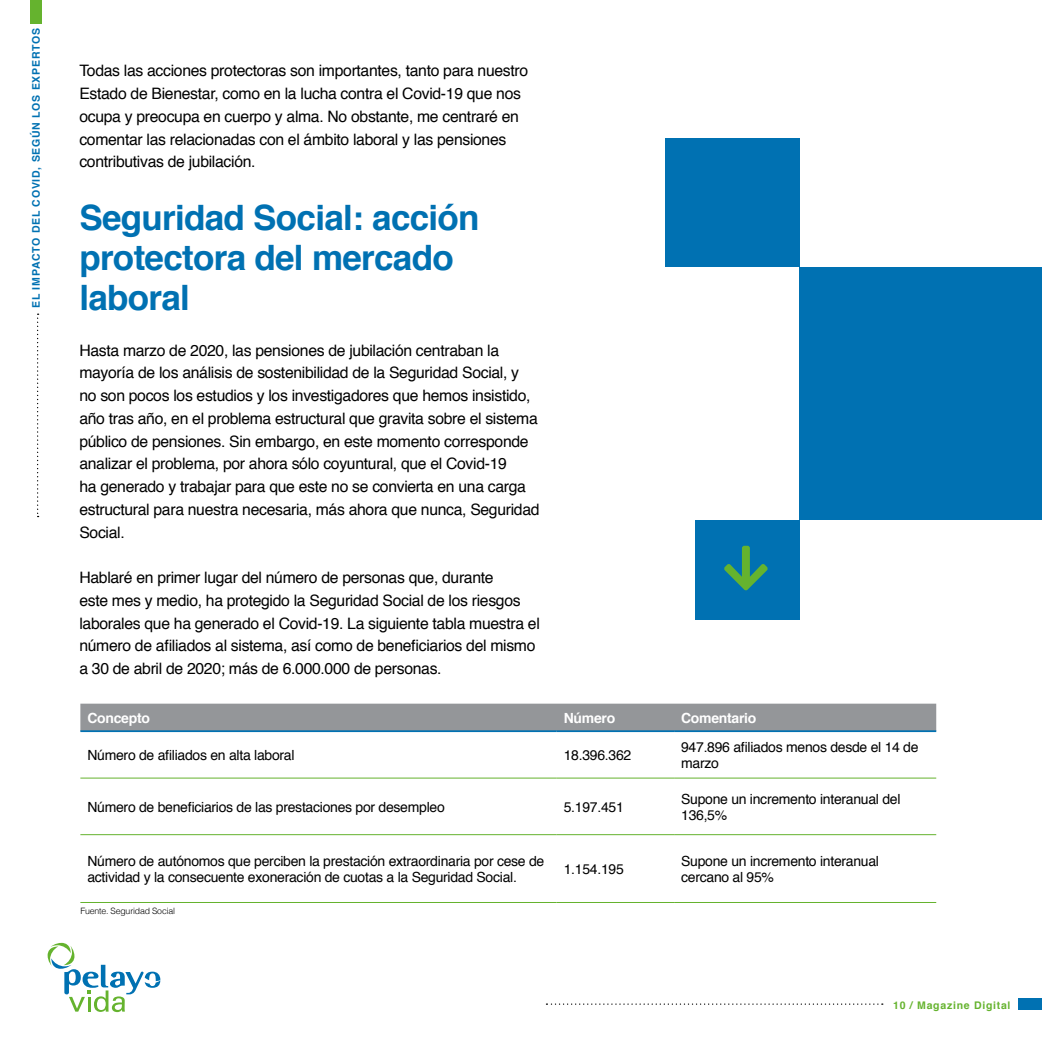
<style>
.page{position:relative;width:1042px;height:1042px;background:#fff}
.page>*{position:absolute;margin:0;border:0;box-sizing:border-box;transform-origin:0 0}
.t1{font:700 35px/40.2px "Helvetica";letter-spacing:-.02em;color:#0071b2}
.t2{font:15.75px/22.8px "Helvetica";letter-spacing:-.02em;color:#000}
.t3{font:14px/15.8px "Helvetica";letter-spacing:-.02em;color:#000}
.t4{font:700 14px "Helvetica";letter-spacing:-.02em;color:#fff}
.t5{font:700 10.5px "Helvetica";letter-spacing:.07em;color:#0071b2}
.t6{font:700 10.5px "Helvetica";letter-spacing:.07em;color:#65b32e}
.t7{font:300 8.75px "Helvetica";letter-spacing:-.02em;color:#000}
</style>
<div class="page">
<svg style="left:37px;top:314px;width:2px;height:203px"></svg>
<svg style="left:546px;top:1003px;width:337px;height:2px"></svg>
<div style="left:31px;top:0;width:11px;height:23px;background:#65b32e"></div>
<div style="left:1019px;top:998px;width:23px;height:11px;background:#0071b2"></div>
<svg style="left:48px;top:943px;width:112px;height:69px"></svg>
<div style="left:80px;top:703px;width:856px;height:27px;background:#949699"></div>
<svg style="left:80px;top:778px;width:856px;height:1px"></svg>
<hr style="left:80px;top:777px;width:477px;height:1px;background:#65b32e">
<hr style="left:557px;top:777px;width:117px;height:1px;background:#65b32e">
<hr style="left:674px;top:777px;width:262px;height:1px;background:#65b32e">
<hr style="left:80px;top:834px;width:477px;height:1px;background:#65b32e">
<hr style="left:80px;top:902px;width:477px;height:1px;background:#65b32e">
<hr style="left:557px;top:834px;width:117px;height:1px;background:#65b32e">
<hr style="left:557px;top:902px;width:117px;height:1px;background:#65b32e">
<hr style="left:674px;top:834px;width:262px;height:1px;background:#65b32e">
<hr style="left:674px;top:902px;width:262px;height:1px;background:#65b32e">
<hr style="left:80px;top:730px;width:477px;height:2px;background:#0071b2">
<hr style="left:557px;top:730px;width:117px;height:2px;background:#0071b2">
<hr style="left:674px;top:730px;width:262px;height:2px;background:#0071b2">
<div style="left:694px;top:520px;width:105px;height:99px;background:#0071b2"></div>
<svg style="left:724px;top:546px;width:44px;height:44px"></svg>
<div style="left:799px;top:267px;width:243px;height:253px;background:#0071b2"></div>
<div style="left:665px;top:139px;width:134px;height:128px;background:#0071b2"></div>
<p class="t5" style="left:28px;top:308px;width:281px;rotate:-90deg">EL IMPACTO DEL COVID, SEGÚN LOS EXPERTOS</p>
<p class="t2" style="left:79px;top:60px;width:450px">Todas las acciones protectoras son importantes, tanto para nuestro Estado de Bienestar, como en la lucha contra el Covid-19 que nos ocupa y preocupa en cuerpo y alma. No obstante, me centraré en comentar las relacionadas con el ámbito laboral y las pensiones contributivas de jubilación.</p>
<h1 class="t1" style="left:79px;top:198px;width:402px">Seguridad Social: acción protectora del mercado laboral</h1>
<p class="t2" style="left:79px;top:339px;width:462px">Hasta marzo de 2020, las pensiones de jubilación centraban la mayoría de los análisis de sostenibilidad de la Seguridad Social, y no son pocos los estudios y los investigadores que hemos insistido, año tras año, en el problema estructural que gravita sobre el sistema público de pensiones. Sin embargo, en este momento corresponde analizar el problema, por ahora sólo coyuntural, que el Covid-19<br>ha generado y trabajar para que este no se convierta en una carga estructural para nuestra necesaria, más ahora que nunca, Seguridad Social.</p>
<p class="t2" style="left:79px;top:567px;width:462px">Hablaré en primer lugar del número de personas que, durante<br>este mes y medio, ha protegido la Seguridad Social de los riesgos laborales que ha generado el Covid-19. La siguiente tabla muestra el número de afiliados al sistema, así como de beneficiarios del mismo a 30 de abril de 2020; más de 6.000.000 de personas.</p>
<p class="t4" style="left:87px;top:706px;width:64px">Concepto</p>
<p class="t4" style="left:564px;top:706px;width:53px">Número</p>
<p class="t4" style="left:681px;top:706px;width:77px">Comentario</p>
<p class="t3" style="left:87px;top:747px;width:209px">Número de afiliados en alta laboral</p>
<p class="t3" style="left:564px;top:747px;width:69px">18.396.362</p>
<p class="t3" style="left:681px;top:739px;width:239px">947.896 afiliados menos desde el 14 de marzo</p>
<p class="t3" style="left:87px;top:799px;width:359px">Número de beneficiarios de las prestaciones por desempleo</p>
<p class="t3" style="left:564px;top:799px;width:62px">5.197.451</p>
<p class="t3" style="left:681px;top:791px;width:221px">Supone un incremento interanual del<br>136,5%</p>
<p class="t3" style="left:87px;top:853px;width:458px">Número de autónomos que perciben la prestación extraordinaria por cese de actividad y la consecuente exoneración de cuotas a la Seguridad Social.</p>
<p class="t3" style="left:564px;top:861px;width:62px">1.154.195</p>
<p class="t3" style="left:681px;top:853px;width:199px">Supone un incremento interanual cercano al 95%</p>
<p class="t7" style="left:80px;top:904px;width:96px">Fuente. Seguridad Social</p>
<p class="t6" style="left:893px;top:996px;width:119px">10 / Magazine Digital</p>
</div>
